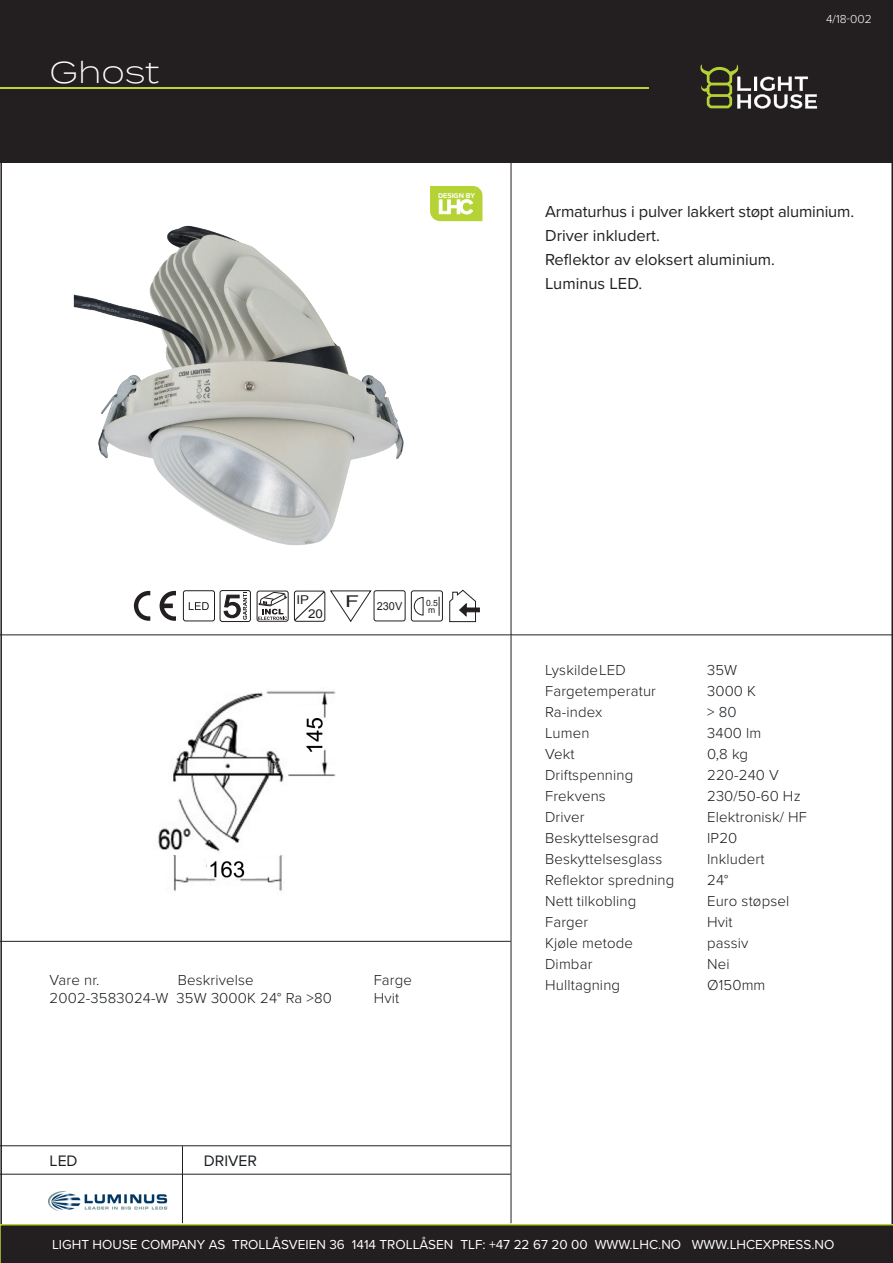
<style>
.page{position:relative;width:893px;height:1263px;background:#fff}
.page>*{position:absolute;margin:0;border:0;box-sizing:border-box;transform-origin:0 0}
.t1{font:300 30px "Termina";color:#fff}
.t2{font:16.5px/24px "Proxima Nova";color:#231f20}
.t3{font:15.75px "Proxima Nova";color:#181c1f}
.t4{font:300 15px "Proxima Nova";letter-spacing:.01em;color:#181c1f}
.t5{font:13.5px "Proxima Nova";color:#fff}
.t6{font:12.15px/13.4px "Arial";color:#231f20;scale:1.1 1}
.t7{font:300 12px "Proxima Nova";color:#fff}
.t8{font:10.95px "Arial";color:#231f20}
.t9{font:8.55px/6.9px "Arial";color:#231f20}
.t10{font:700 7.2px "Proxima Nova";color:#fff}
</style>
<div class="page">
<div style="left:0;top:0;width:893px;height:162px;background:#231f20"></div>
<hr style="left:0;top:634px;width:511px;height:1px;background:#231f20">
<hr style="left:0;top:1145px;width:511px;height:1px;background:#231f20">
<img style="left:158px;top:691px;width:178px;height:200px">
<img style="left:73px;top:225px;width:331px;height:320px">
<hr style="left:511px;top:635px;width:1px;height:588px;background:#231f20">
<svg style="left:511px;top:162px;width:382px;height:473px"></svg>
<svg style="left:430px;top:186px;width:52px;height:35px;background:#c2db59"></svg>
<svg style="left:449px;top:589px;width:31px;height:33px"></svg>
<div style="left:183px;top:590px;width:32px;height:31px;border:1px solid #231f20;border-radius:2px"></div>
<svg style="left:189px;top:602px;width:20px;height:8px"></svg>
<svg style="left:414px;top:597px;width:10px;height:19px"></svg>
<svg style="left:439px;top:597px;width:1px;height:19px"></svg>
<div style="left:220px;top:590px;width:31px;height:32px;border:1px solid #231f20;border-radius:2px"></div>
<svg style="left:223px;top:592px;width:24px;height:28px"></svg>
<div style="left:411px;top:590px;width:32px;height:31px;border:1px solid #231f20;border-radius:2px"></div>
<div style="left:374px;top:590px;width:31px;height:31px;border:1px solid #231f20;border-radius:2px"></div>
<svg style="left:293px;top:590px;width:79px;height:32px"></svg>
<svg style="left:134px;top:591px;width:16px;height:30px"></svg>
<svg style="left:160px;top:591px;width:16px;height:30px"></svg>
<svg style="left:259px;top:593px;width:27px;height:27px"></svg>
<div style="left:257px;top:591px;width:31px;height:31px;border:1px solid #231f20;border-radius:2px"></div>
<hr style="left:0;top:941px;width:511px;height:1px;background:#231f20">
<img style="left:48px;top:1192px;width:120px;height:18px">
<hr style="left:182px;top:1146px;width:1px;height:77px;background:#231f20">
<hr style="left:0;top:1174px;width:511px;height:1px;background:#231f20">
<div style="left:0;top:1224px;width:893px;height:39px;background:#231f20"></div>
<hr style="left:0;top:87px;width:649px;height:2px;background:#bad432">
<svg style="left:700px;top:64px;width:117px;height:45px"></svg>
<h1 class="t1" style="left:50px;top:60px;width:111px">Ghost</h1>
<p class="t10" style="left:438px;top:192px;width:38px">DESIGN BY</p>
<p class="t7" style="left:826px;top:14px;width:47px">4/18-002</p>
<p class="t2" style="left:545px;top:199px;width:311px">Armaturhus i pulver lakkert støpt aluminium.<br>Driver inkludert.<br>Reflektor av eloksert aluminium.<br>Luminus LED.</p>
<p class="t6" style="left:308px;top:593px;width:15px;text-indent:-12px">IP<br>20</p>
<p class="t8" style="left:345px;top:600px;width:59px"><sup>F</sup> 230V</p>
<p class="t9" style="left:426px;top:600px;width:13px">0.5 m</p>
<p class="t4" style="left:50px;top:973px;width:51px">Vare nr.</p>
<p class="t4" style="left:178px;top:973px;width:77px">Beskrivelse</p>
<p class="t4" style="left:374px;top:973px;width:40px">Farge</p>
<p class="t4" style="left:50px;top:991px;width:284px">2002-3583024-W 35W 3000K 24° Ra &gt;80</p>
<p class="t4" style="left:374px;top:991px;width:27px">Hvit</p>
<p class="t3" style="left:50px;top:1152px;width:30px">LED</p>
<p class="t3" style="left:204px;top:1152px;width:55px">DRIVER</p>
<p class="t4" style="left:545px;top:664px;width:82px">Lyskilde LED</p>
<p class="t4" style="left:707px;top:664px;width:32px">35W</p>
<p class="t4" style="left:545px;top:685px;width:112px">Fargetemperatur</p>
<p class="t4" style="left:707px;top:685px;width:50px">3000 K</p>
<p class="t4" style="left:545px;top:706px;width:59px">Ra-index</p>
<p class="t4" style="left:707px;top:706px;width:31px">&gt; 80</p>
<p class="t4" style="left:545px;top:727px;width:46px">Lumen</p>
<p class="t4" style="left:707px;top:727px;width:56px">3400 lm</p>
<p class="t4" style="left:545px;top:748px;width:31px">Vekt</p>
<p class="t4" style="left:707px;top:748px;width:42px">0,8 kg</p>
<p class="t4" style="left:545px;top:769px;width:90px">Driftspenning</p>
<p class="t4" style="left:707px;top:769px;width:73px">220-240 V</p>
<p class="t4" style="left:545px;top:790px;width:62px">Frekvens</p>
<p class="t4" style="left:707px;top:790px;width:95px">230/50-60 Hz</p>
<p class="t4" style="left:545px;top:811px;width:41px">Driver</p>
<p class="t4" style="left:707px;top:811px;width:101px">Elektronisk/ HF</p>
<p class="t4" style="left:545px;top:832px;width:115px">Beskyttelsesgrad</p>
<p class="t4" style="left:707px;top:832px;width:32px">IP20</p>
<p class="t4" style="left:545px;top:853px;width:119px">Beskyttelsesglass</p>
<p class="t4" style="left:707px;top:853px;width:59px">Inkludert</p>
<p class="t4" style="left:545px;top:874px;width:131px">Reflektor spredning</p>
<p class="t4" style="left:707px;top:874px;width:23px">24°</p>
<p class="t4" style="left:545px;top:895px;width:93px">Nett tilkobling</p>
<p class="t4" style="left:707px;top:895px;width:84px">Euro støpsel</p>
<p class="t4" style="left:545px;top:916px;width:45px">Farger</p>
<p class="t4" style="left:707px;top:916px;width:27px">Hvit</p>
<p class="t4" style="left:545px;top:937px;width:89px">Kjøle metode</p>
<p class="t4" style="left:707px;top:937px;width:43px">passiv</p>
<p class="t4" style="left:545px;top:958px;width:49px">Dimbar</p>
<p class="t4" style="left:707px;top:958px;width:24px">Nei</p>
<p class="t4" style="left:545px;top:979px;width:77px">Hulltagning</p>
<p class="t4" style="left:707px;top:979px;width:60px">Ø150mm</p>
<p class="t5" style="left:52px;top:1237px;width:784px">LIGHT HOUSE COMPANY AS TROLLÅSVEIEN 36 1414 TROLLÅSEN TLF: +47 22 67 20 00 WWW.LHC.NO WWW.LHCEXPRESS.NO</p>
</div>
